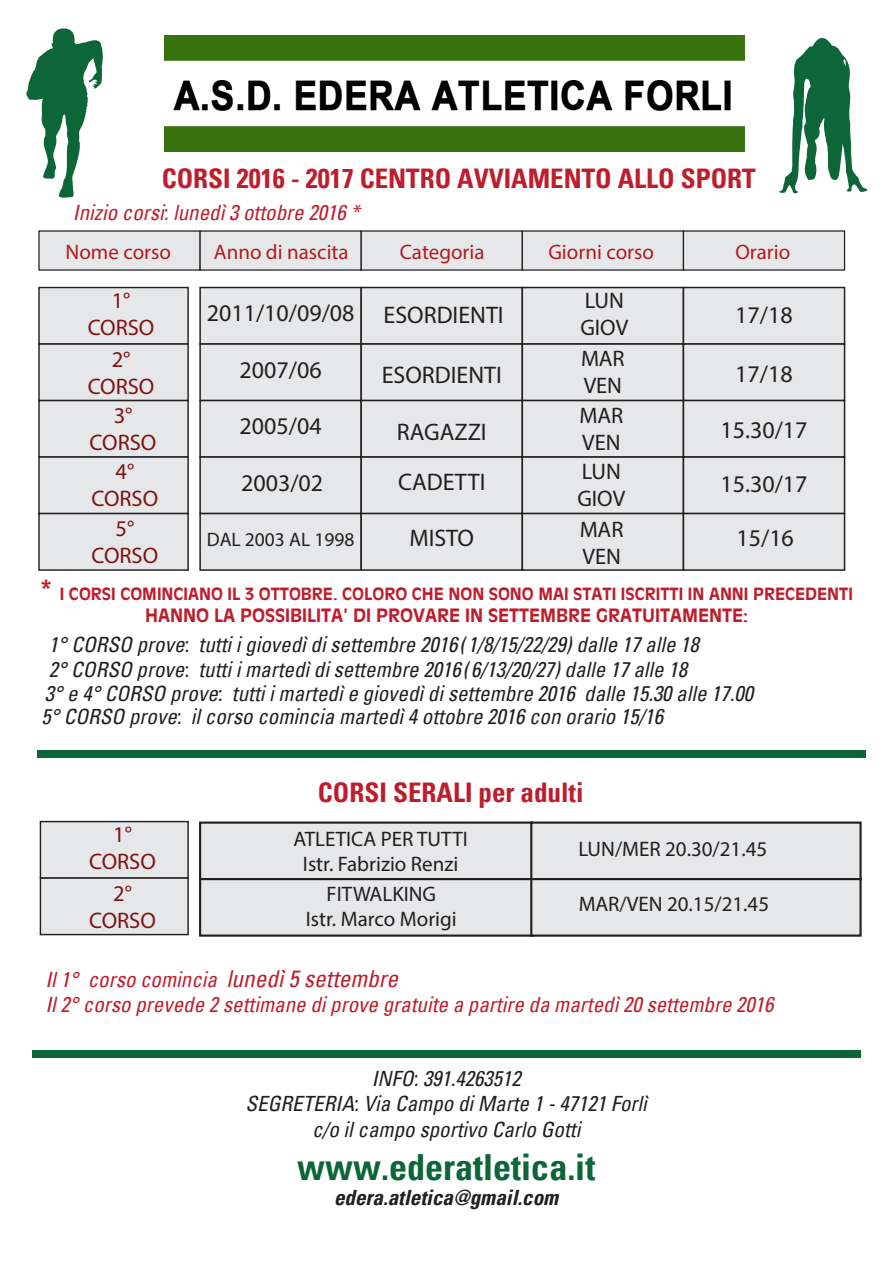
<style>
.page{position:relative;width:893px;height:1263px;background:#fff}
.page>*{position:absolute;margin:0;border:0;box-sizing:border-box;transform-origin:0 0}
.t1{font:700 condensed 36px "Univers";color:#0c6638}
.t2{font:700 condensed 27px "Univers";color:#be1d2c}
.t3{font:24px/50.2px "Myriad Pro";color:#231f20}
.t4{font:22.5px/27px "Myriad Pro";color:#7e1315;text-align:center}
.t5{font:22.5px/27px "Myriad Pro";color:#231f20}
.t6{font:italic condensed 21px/24.8px "Univers";color:#231f20}
.t7{font:italic condensed 21px/25.2px "Univers";color:#be1d2c}
.t8{font:21px/25.2px "Myriad Pro";color:#231f20;text-align:center}
.t9{font:21px "Myriad Pro";color:#b11b1f}
.t10{font:italic 700 condensed 21px "Univers";color:#231f20}
.t11{font:19.5px "Myriad Pro";color:#231f20}
.t12{font:700 18px "Antique Olive";color:#be1d2c}
.t13{font:700 16.5px "Antique Olive";color:#be1d2c}
.s1{font-size:27px}
.s2{font-size:23.25px}
</style>
<div class="page">
<svg style="left:26px;top:28px;width:77px;height:170px"></svg>
<svg style="left:779px;top:37px;width:89px;height:157px"></svg>
<div style="left:38px;top:230px;width:163px;height:41px;background:#e6e7e9"></div>
<div style="left:199px;top:230px;width:163px;height:41px;background:#e6e7e9"></div>
<div style="left:361px;top:230px;width:162px;height:41px;background:#e6e7e9"></div>
<div style="left:522px;top:230px;width:162px;height:41px;background:#e6e7e9"></div>
<div style="left:683px;top:230px;width:162px;height:41px;background:#e6e7e9"></div>
<div style="left:38px;top:287px;width:151px;height:58px;background:#e6e7e9;border:1px solid #231f20"></div>
<div style="left:199px;top:287px;width:163px;height:58px;background:#e6e7e9;border:2px solid #231f20"></div>
<div style="left:360px;top:287px;width:163px;height:58px;background:#e6e7e9;border:2px solid #231f20"></div>
<div style="left:522px;top:287px;width:162px;height:58px;background:#e6e7e9;border:2px solid #231f20"></div>
<div style="left:683px;top:287px;width:162px;height:58px;background:#e6e7e9;border:2px solid #231f20"></div>
<div style="left:38px;top:343px;width:151px;height:58px;background:#e6e7e9;border:1px solid #231f20"></div>
<div style="left:199px;top:343px;width:163px;height:58px;background:#e6e7e9;border:2px solid #231f20"></div>
<div style="left:360px;top:343px;width:163px;height:58px;background:#e6e7e9;border:2px solid #231f20"></div>
<div style="left:522px;top:343px;width:162px;height:58px;background:#e6e7e9;border:2px solid #231f20"></div>
<div style="left:683px;top:343px;width:162px;height:58px;background:#e6e7e9;border:2px solid #231f20"></div>
<div style="left:38px;top:400px;width:151px;height:58px;background:#e6e7e9;border:1px solid #231f20"></div>
<div style="left:199px;top:400px;width:163px;height:58px;background:#e6e7e9;border:2px solid #231f20"></div>
<div style="left:360px;top:400px;width:163px;height:58px;background:#e6e7e9;border:2px solid #231f20"></div>
<div style="left:522px;top:400px;width:162px;height:58px;background:#e6e7e9;border:2px solid #231f20"></div>
<div style="left:683px;top:400px;width:162px;height:58px;background:#e6e7e9;border:2px solid #231f20"></div>
<div style="left:38px;top:456px;width:151px;height:58px;background:#e6e7e9;border:1px solid #231f20"></div>
<div style="left:199px;top:456px;width:163px;height:58px;background:#e6e7e9;border:2px solid #231f20"></div>
<div style="left:360px;top:456px;width:163px;height:58px;background:#e6e7e9;border:2px solid #231f20"></div>
<div style="left:522px;top:456px;width:162px;height:58px;background:#e6e7e9;border:2px solid #231f20"></div>
<div style="left:683px;top:456px;width:162px;height:58px;background:#e6e7e9;border:2px solid #231f20"></div>
<div style="left:38px;top:513px;width:151px;height:58px;background:#e6e7e9;border:1px solid #231f20"></div>
<div style="left:199px;top:513px;width:163px;height:58px;background:#e6e7e9;border:2px solid #231f20"></div>
<div style="left:360px;top:513px;width:163px;height:58px;background:#e6e7e9;border:2px solid #231f20"></div>
<div style="left:522px;top:513px;width:162px;height:58px;background:#e6e7e9;border:2px solid #231f20"></div>
<div style="left:683px;top:513px;width:162px;height:58px;background:#e6e7e9;border:2px solid #231f20"></div>
<div style="left:40px;top:821px;width:149px;height:58px;background:#e6e7e9;border:1px solid #231f20"></div>
<div style="left:199px;top:821px;width:335px;height:59px;background:#e6e7e9;border:2px solid #231f20"></div>
<div style="left:530px;top:821px;width:332px;height:59px;background:#e6e7e9;border:2px solid #231f20"></div>
<div style="left:40px;top:877px;width:149px;height:58px;background:#e6e7e9;border:1px solid #231f20"></div>
<div style="left:199px;top:878px;width:335px;height:59px;background:#e6e7e9;border:2px solid #231f20"></div>
<div style="left:530px;top:878px;width:332px;height:59px;background:#e6e7e9;border:2px solid #231f20"></div>
<div style="left:32px;top:1050px;width:829px;height:8px;background:#0c6638"></div>
<div style="left:37px;top:750px;width:828px;height:8px;background:#0c6638"></div>
<img style="left:165px;top:35px;width:579px;height:116px">
<p class="t2" style="left:162px;top:161px;width:595px">CORSI 2016 - 2017 CENTRO AVVIAMENTO ALLO SPORT</p>
<p class="t7" style="left:73px;top:199px;width:288px">Inizio corsi: lunedì 3 ottobre 2016 *</p>
<p class="t9" style="left:66px;top:239px;width:107px">Nome corso</p>
<p class="t9" style="left:214px;top:239px;width:136px">Anno di nascita</p>
<p class="t9" style="left:400px;top:239px;width:86px">Categoria</p>
<p class="t9" style="left:548px;top:239px;width:107px">Giorni corso</p>
<p class="t9" style="left:735px;top:239px;width:56px">Orario</p>
<p class="t4" style="left:88px;top:287px;width:68px">1°<br>CORSO</p>
<p class="t4" style="left:88px;top:345px;width:68px">2°<br>CORSO</p>
<p class="t5" style="left:580px;top:287px;width:49px">LUN<br>GIOV</p>
<p class="t5" style="left:581px;top:344px;width:45px">MAR<br>VEN</p>
<p class="t5" style="left:577px;top:402px;width:49px;line-height:27.5px">MAR<br>VEN<br>LUN<br>GIOV</p>
<p class="t5" style="left:580px;top:515px;width:45px">MAR<br>VEN</p>
<p class="t3" style="left:207px;top:288px;width:149px">2011/10/09/08</p>
<p class="t3" style="left:735px;top:289px;width:59px">17/18</p>
<p class="t3" style="left:384px;top:290px;width:122px">ESORDIENTI</p>
<p class="t3" style="left:240px;top:344px;width:84px">2007/06</p>
<p class="t3" style="left:735px;top:348px;width:59px">17/18</p>
<p class="t3" style="left:720px;top:405px;width:89px">15.30/17</p>
<p class="t3" style="left:720px;top:458px;width:89px">15.30/17</p>
<p class="t3" style="left:736px;top:513px;width:59px">15/16</p>
<p class="t3" style="left:382px;top:350px;width:122px">ESORDIENTI</p>
<p class="t3" style="left:397px;top:406px;width:91px">RAGAZZI<br>CADETTI</p>
<p class="t3" style="left:409px;top:513px;width:66px">MISTO</p>
<p class="t4" style="left:90px;top:401px;width:68px">3°<br>CORSO</p>
<p class="t3" style="left:240px;top:401px;width:84px">2005/04</p>
<p class="t4" style="left:91px;top:457px;width:68px">4°<br>CORSO</p>
<p class="t3" style="left:241px;top:457px;width:84px">2003/02</p>
<p class="t4" style="left:91px;top:515px;width:68px">5°<br>CORSO</p>
<p class="t11" style="left:207px;top:527px;width:149px">DAL 2003 AL 1998</p>
<p class="t13" style="left:40px;top:584px;width:814px"><span class="s1">*</span> I CORSI COMINCIANO IL 3 OTTOBRE. COLORO CHE NON SONO MAI STATI ISCRITTI IN ANNI PRECEDENTI</p>
<p class="t12" style="left:145px;top:604px;width:605px">HANNO LA POSSIBILITA’ DI PROVARE IN SETTEMBRE GRATUITAMENTE:</p>
<p class="t6" style="left:45px;top:631px;width:710px">1° CORSO prove: tutti i giovedì di settembre 2016 (1/8/15/22/29) dalle 17 alle 18<br>2° CORSO prove: tutti i martedì di settembre 2016 (6/13/20/27) dalle 17 alle 18<br>3° e 4° CORSO prove: tutti i martedì e giovedì di settembre 2016 dalle 15.30 alle 17.00</p>
<p class="t6" style="left:41px;top:703px;width:623px">5° CORSO prove: il corso comincia martedì 4 ottobre 2016 con orario 15/16</p>
<p class="t2" style="left:318px;top:775px;width:267px">CORSI SERALI per adulti</p>
<p class="t4" style="left:89px;top:821px;width:68px">1°<br>CORSO</p>
<p class="t4" style="left:89px;top:879px;width:68px">2°<br>CORSO</p>
<p class="t8" style="left:293px;top:825px;width:176px">ATLETICA PER TUTTI<br>Istr. Fabrizio Renzi</p>
<p class="t8" style="left:578px;top:836px;width:190px">LUN/MER 20.30/21.45</p>
<p class="t8" style="left:306px;top:881px;width:152px">FITWALKING<br>Istr. Marco Morigi</p>
<p class="t8" style="left:579px;top:891px;width:192px">MAR/VEN 20.15/21.45</p>
<p class="t7" style="left:45px;top:967px;width:729px">Il 1° corso comincia <span class="s2">lunedì 5 settembre<br></span>Il 2° corso prevede 2 settimane di prove gratuite a partire da martedì 20 settembre 2016</p>
<p class="t6" style="left:246px;top:1066px;width:403px;line-height:25.2px;text-align:center">INFO: 391.4263512<br>SEGRETERIA: Via Campo di Marte 1 - 47121 Forlì c/o il campo sportivo Carlo Gotti</p>
<h1 class="t1" style="left:297px;top:1145px;width:300px">www.ederatletica.it</h1>
<p class="t10" style="left:334px;top:1185px;width:226px">edera.atletica@gmail.com</p>
</div>
